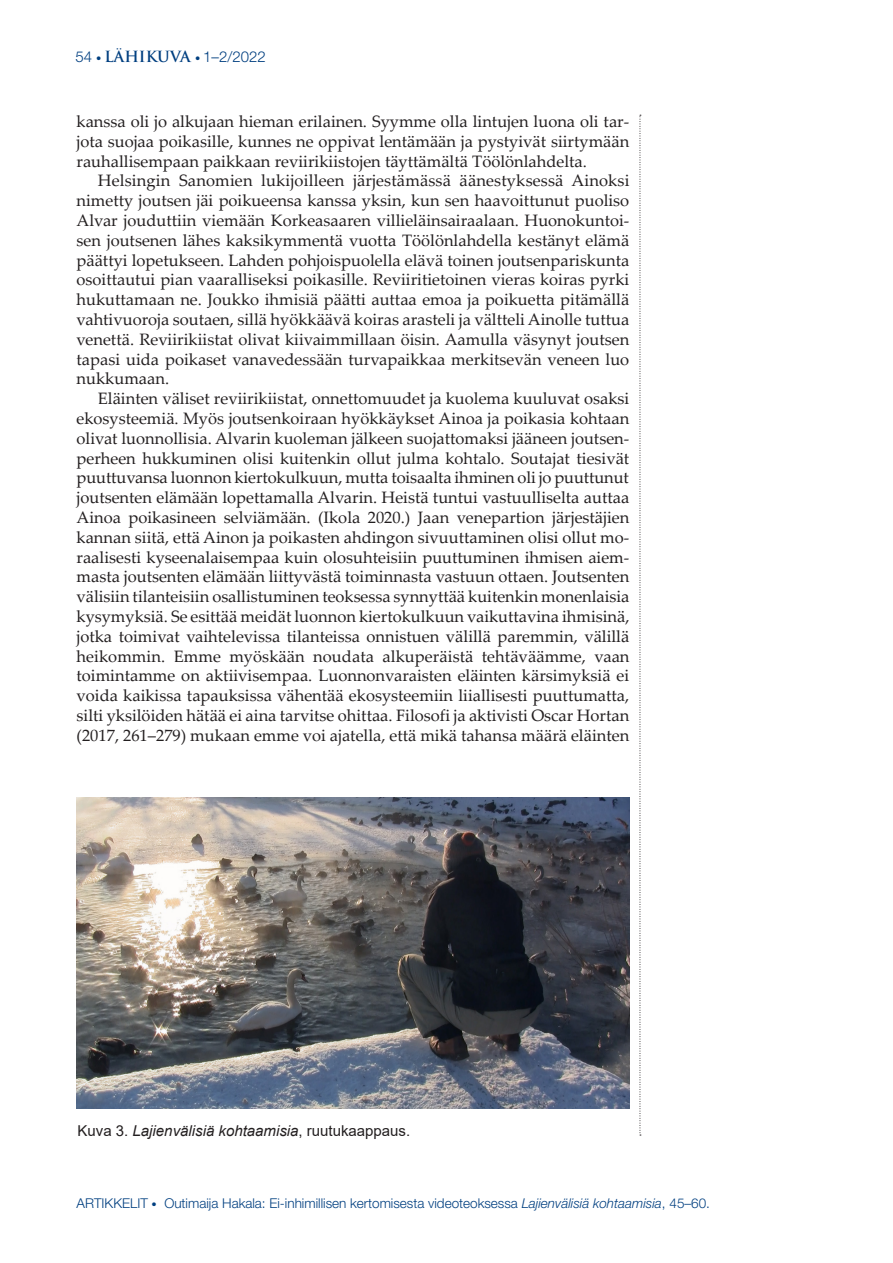
<style>
.page{position:relative;width:893px;height:1263px;background:#fff}
.page>*{position:absolute;margin:0;border:0;box-sizing:border-box;transform-origin:0 0}
.Artikkelit_leipis{font:16.5px/19.8px "Palatino Linotype";color:#231f20;text-align:justify}
.Artikkelit_leipis_1{font:16.5px/19.8px "Palatino Linotype";color:#231f20;text-align:justify}
.Kuvateksti{font:italic 15px "Arial";color:#231f20}
.t1{font:300 15px "Helvetica Neue";color:#003f80}
.t2{font:300 13.5px "Helvetica Neue";color:#003f80}
.s1{font-size:10.5px}
.s2{font-family:"Trajan Pro";font-weight:700}
.s3{font-style:normal}
.s4{font-style:italic}
</style>
<div class="page">
<svg style="left:640px;top:115px;width:1px;height:1021px"></svg>
<img style="left:77px;top:797px;width:552px;height:311px">
<p class="t1" style="left:75px;top:47px;width:192px">54 <span class="s1">•</span> <span class="s2">LÄHIKUVA</span> <span class="s1">•</span> 1–2/2022</p>
<p class="Artikkelit_leipis_1" style="left:77px;top:111px;width:554px">kanssa oli jo alkujaan hieman erilainen. Syymme olla lintujen luona oli tar&shy;jota suojaa poikasille, kunnes ne oppivat lentämään ja pystyivät siirtymään rauhallisempaan paikkaan reviirikiistojen täyttämältä Töölönlahdelta.</p>
<p class="Artikkelit_leipis" style="left:77px;top:170px;width:555px;text-indent:21px">Helsingin Sanomien lukijoilleen järjestämässä äänestyksessä Ainoksi nimetty joutsen jäi poikueensa kanssa yksin, kun sen haavoittunut puoliso Alvar jouduttiin viemään Korkeasaaren villieläinsairaalaan. Huonokuntoi&shy;sen joutsenen lähes kaksikymmentä vuotta Töölönlahdella kestänyt elämä päättyi lopetukseen. Lahden pohjoispuolella elävä toinen joutsenpariskunta osoittautui pian vaaralliseksi poikasille. Reviiritietoinen vieras koiras pyrki hukuttamaan ne. Joukko ihmisiä päätti auttaa emoa ja poikuetta pitämällä vahtivuoroja soutaen, sillä hyökkäävä koiras arasteli ja vältteli Ainolle tuttua venettä. Reviirikiistat olivat kiivaimmillaan öisin. Aamulla väsynyt joutsen tapasi uida poikaset vanavedessään turvapaikkaa merkitsevän veneen luo nukkumaan.</p>
<p class="Artikkelit_leipis" style="left:77px;top:388px;width:555px;text-indent:21px">Eläinten väliset reviirikiistat, onnettomuudet ja kuolema kuuluvat osaksi ekosysteemiä. Myös joutsenkoiraan hyökkäykset Ainoa ja poikasia kohtaan olivat luonnollisia. Alvarin kuoleman jälkeen suojattomaksi jääneen joutsen&shy;perheen hukkuminen olisi kuitenkin ollut julma kohtalo. Soutajat tiesivät puuttuvansa luonnon kiertokulkuun, mutta toisaalta ihminen oli jo puuttunut joutsenten elämään lopettamalla Alvarin. Heistä tuntui vastuulliselta auttaa Ainoa poikasineen selviämään. (Ikola 2020.) Jaan venepartion järjestäjien kannan siitä, että Ainon ja poikasten ahdingon sivuuttaminen olisi ollut mo&shy;raalisesti kyseenalaisempaa kuin olosuhteisiin puuttuminen ihmisen aiem&shy;masta joutsenten elämään liittyvästä toiminnasta vastuun ottaen. Joutsenten välisiin tilanteisiin osallistuminen teoksessa synnyttää kuitenkin monenlaisia kysymyksiä. Se esittää meidät luonnon kiertokulkuun vaikuttavina ihmisinä, jotka toimivat vaihtelevissa tilanteissa onnistuen välillä paremmin, välillä heikommin. Emme myöskään noudata alkuperäistä tehtäväämme, vaan toimintamme on aktiivisempaa. Luonnonvaraisten eläinten kärsimyksiä ei voida kaikissa tapauksissa vähentää ekosysteemiin liiallisesti puuttumatta, silti yksilöiden hätää ei aina tarvitse ohittaa. Filosofi ja aktivisti Oscar Hortan (2017, 261–279) mukaan emme voi ajatella, että mikä tahansa määrä eläinten</p>
<p class="Kuvateksti" style="left:78px;top:1121px;width:334px"><span class="s3">Kuva 3.</span> Lajienvälisiä kohtaamisia<span class="s3">, ruutukaappaus.</span></p>
<p class="t2" style="left:77px;top:1195px;width:635px">ARTIKKELIT <span class="s1">•</span> Outimaija Hakala: Ei-inhimillisen kertomisesta videoteoksessa <span class="s4">Lajienvälisiä kohtaamisia</span>, 45–60.</p>
</div>
